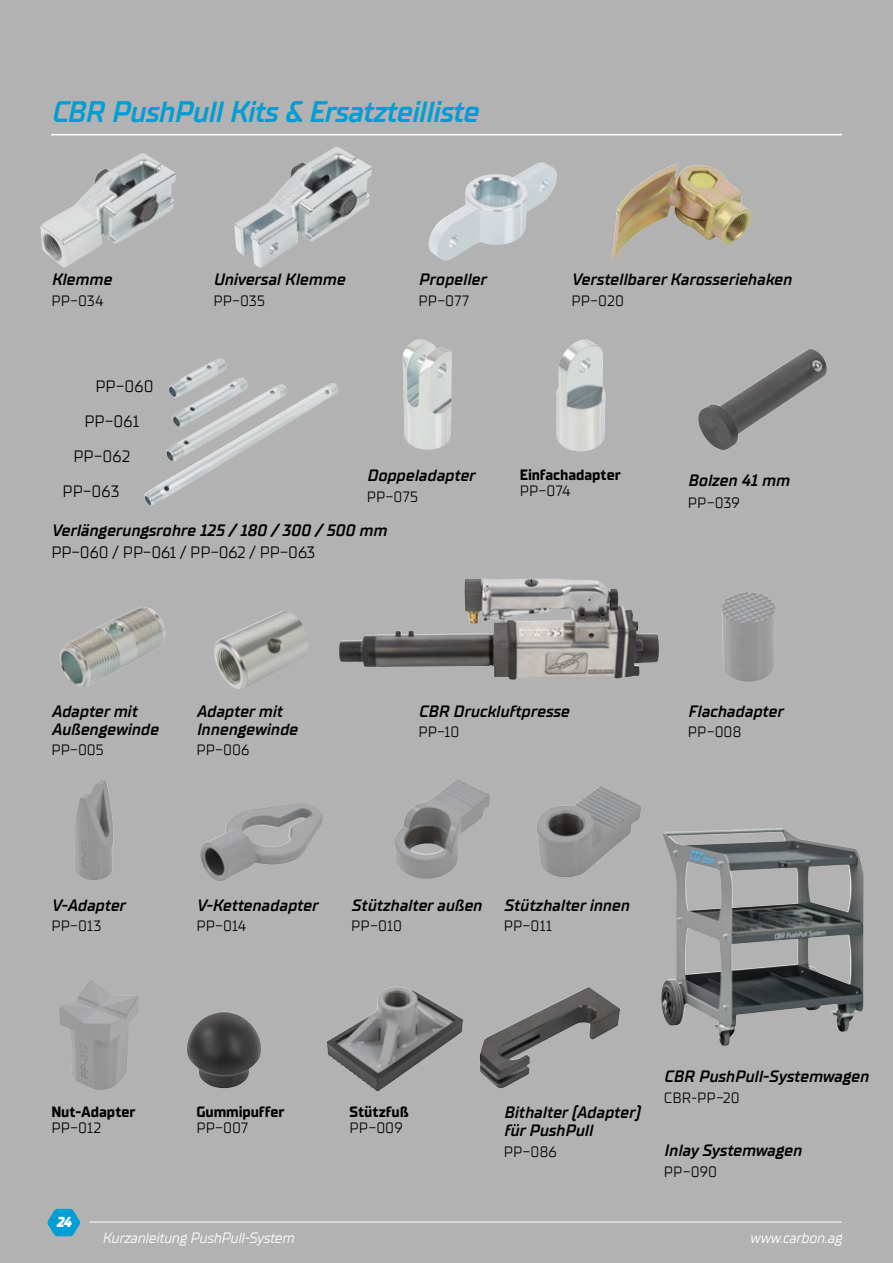
<style>
.page{position:relative;width:893px;height:1263px;background:#b2b2b2}
.page>*{position:absolute;margin:0;border:0;box-sizing:border-box;transform-origin:0 0}
.t1{font:italic 600 29.7px "TT Supermolot Neue";letter-spacing:-.02em;color:#009ed4}
.t2{font:italic 600 16.5px/18px "TT Supermolot Neue";color:#000}
.t3{font:16.5px "TT Supermolot Neue";color:#000}
.t4{font:15px "TT Supermolot Neue";letter-spacing:.005em;color:#000}
.t5{font:700 15px "TT Supermolot Neue";letter-spacing:-.005em;color:#000}
.t6{font:italic 15px "TT Supermolot Neue";letter-spacing:-.015em;color:#fff}
.t7{font:italic 800 14.55px "TT Supermolot Neue";color:#fff}
</style>
<div class="page">
<hr style="left:51px;top:134px;width:791px;height:1px;background:#fff">
<hr style="left:89px;top:1222px;width:753px;height:1px;background:#fff">
<svg style="left:47px;top:1209px;width:33px;height:27px"></svg>
<img style="left:661px;top:828px;width:203px;height:218px">
<img style="left:480px;top:987px;width:140px;height:101px">
<img style="left:214px;top:611px;width:94px;height:78px">
<img style="left:722px;top:592px;width:53px;height:89px">
<img style="left:75px;top:780px;width:38px;height:100px">
<img style="left:200px;top:804px;width:123px;height:77px">
<img style="left:395px;top:780px;width:95px;height:99px">
<img style="left:537px;top:786px;width:104px;height:91px">
<img style="left:59px;top:981px;width:80px;height:109px">
<img style="left:187px;top:1012px;width:74px;height:76px">
<img style="left:327px;top:987px;width:136px;height:104px">
<img style="left:349px;top:578px;width:152px;height:63px">
<img style="left:429px;top:162px;width:128px;height:99px">
<img style="left:556px;top:340px;width:50px;height:112px">
<img style="left:403px;top:339px;width:49px;height:111px">
<img style="left:612px;top:164px;width:139px;height:95px">
<img style="left:40px;top:153px;width:136px;height:115px">
<img style="left:234px;top:147px;width:138px;height:121px">
<img style="left:144px;top:358px;width:195px;height:147px">
<img style="left:698px;top:349px;width:129px;height:101px">
<img style="left:59px;top:607px;width:106px;height:80px">
<h1 class="t1" style="left:51px;top:94px;width:429px">CBR PushPull Kits &amp; Ersatzteilliste</h1>
<p class="t2" style="left:51px;top:271px;width:62px">Klemme</p>
<p class="t4" style="left:51px;top:292px;width:53px">PP-034</p>
<p class="t3" style="left:95px;top:377px;width:60px">PP-060</p>
<p class="t3" style="left:84px;top:412px;width:56px">PP-061</p>
<p class="t3" style="left:73px;top:447px;width:58px">PP-062</p>
<p class="t3" style="left:63px;top:482px;width:58px">PP-063</p>
<p class="t2" style="left:213px;top:271px;width:133px">Universal Klemme</p>
<p class="t4" style="left:213px;top:292px;width:53px">PP-035</p>
<p class="t2" style="left:419px;top:271px;width:69px">Propeller</p>
<p class="t4" style="left:419px;top:292px;width:52px">PP-077</p>
<p class="t2" style="left:367px;top:466px;width:110px">Doppeladapter</p>
<p class="t4" style="left:367px;top:488px;width:53px">PP-075</p>
<p class="t2" style="left:51px;top:521px;width:337px">Verlängerungsrohre 125 / 180 / 300 / 500 mm</p>
<p class="t3" style="left:51px;top:543px;width:265px">PP-060 / PP-061 / PP-062 / PP-063</p>
<p class="t2" style="left:571px;top:271px;width:221px">Verstellbarer Karosseriehaken</p>
<p class="t4" style="left:571px;top:292px;width:54px">PP-020</p>
<p class="t5" style="left:520px;top:465px;width:102px">Einfachadapter</p>
<p class="t4" style="left:520px;top:482px;width:52px">PP-074</p>
<p class="t2" style="left:688px;top:471px;width:103px">Bolzen 41 mm</p>
<p class="t4" style="left:688px;top:494px;width:53px">PP-039</p>
<p class="t2" style="left:51px;top:702px;width:109px">Adapter mit<br>Außengewinde</p>
<p class="t4" style="left:51px;top:741px;width:54px">PP-005</p>
<p class="t2" style="left:196px;top:702px;width:103px">Adapter mit<br>Innengewinde</p>
<p class="t4" style="left:196px;top:741px;width:55px">PP-006</p>
<p class="t2" style="left:419px;top:702px;width:152px">CBR Druckluftpresse</p>
<p class="t4" style="left:419px;top:723px;width:42px">PP-10</p>
<p class="t2" style="left:688px;top:702px;width:97px">Flachadapter</p>
<p class="t4" style="left:688px;top:723px;width:55px">PP-008</p>
<p class="t2" style="left:51px;top:896px;width:76px">V-Adapter</p>
<p class="t4" style="left:51px;top:917px;width:51px">PP-013</p>
<p class="t5" style="left:51px;top:1102px;width:86px">Nut-Adapter</p>
<p class="t4" style="left:51px;top:1119px;width:51px">PP-012</p>
<p class="t7" style="left:56px;top:1213px;width:17px">24</p>
<p class="t2" style="left:196px;top:896px;width:123px">V-Kettenadapter</p>
<p class="t4" style="left:196px;top:917px;width:51px">PP-014</p>
<p class="t2" style="left:351px;top:896px;width:132px">Stützhalter außen</p>
<p class="t4" style="left:351px;top:917px;width:52px">PP-010</p>
<p class="t2" style="left:504px;top:896px;width:127px">Stützhalter innen</p>
<p class="t4" style="left:504px;top:917px;width:49px">PP-011</p>
<p class="t5" style="left:196px;top:1102px;width:90px">Gummipuffer</p>
<p class="t4" style="left:196px;top:1119px;width:53px">PP-007</p>
<p class="t5" style="left:350px;top:1102px;width:60px">Stützfuß</p>
<p class="t4" style="left:350px;top:1119px;width:55px">PP-009</p>
<p class="t2" style="left:504px;top:1103px;width:138px">Bithalter (Adapter) für PushPull</p>
<p class="t4" style="left:504px;top:1143px;width:55px">PP-086</p>
<p class="t2" style="left:664px;top:1067px;width:206px">CBR PushPull-Systemwagen</p>
<p class="t4" style="left:664px;top:1089px;width:77px">CBR-PP-20</p>
<p class="t2" style="left:664px;top:1141px;width:139px">Inlay Systemwagen</p>
<p class="t4" style="left:664px;top:1163px;width:55px">PP-090</p>
<p class="t6" style="left:102px;top:1229px;width:194px">Kurzanleitung PushPull-System</p>
<p class="t6" style="left:750px;top:1229px;width:94px">www.carbon.ag</p>
</div>
